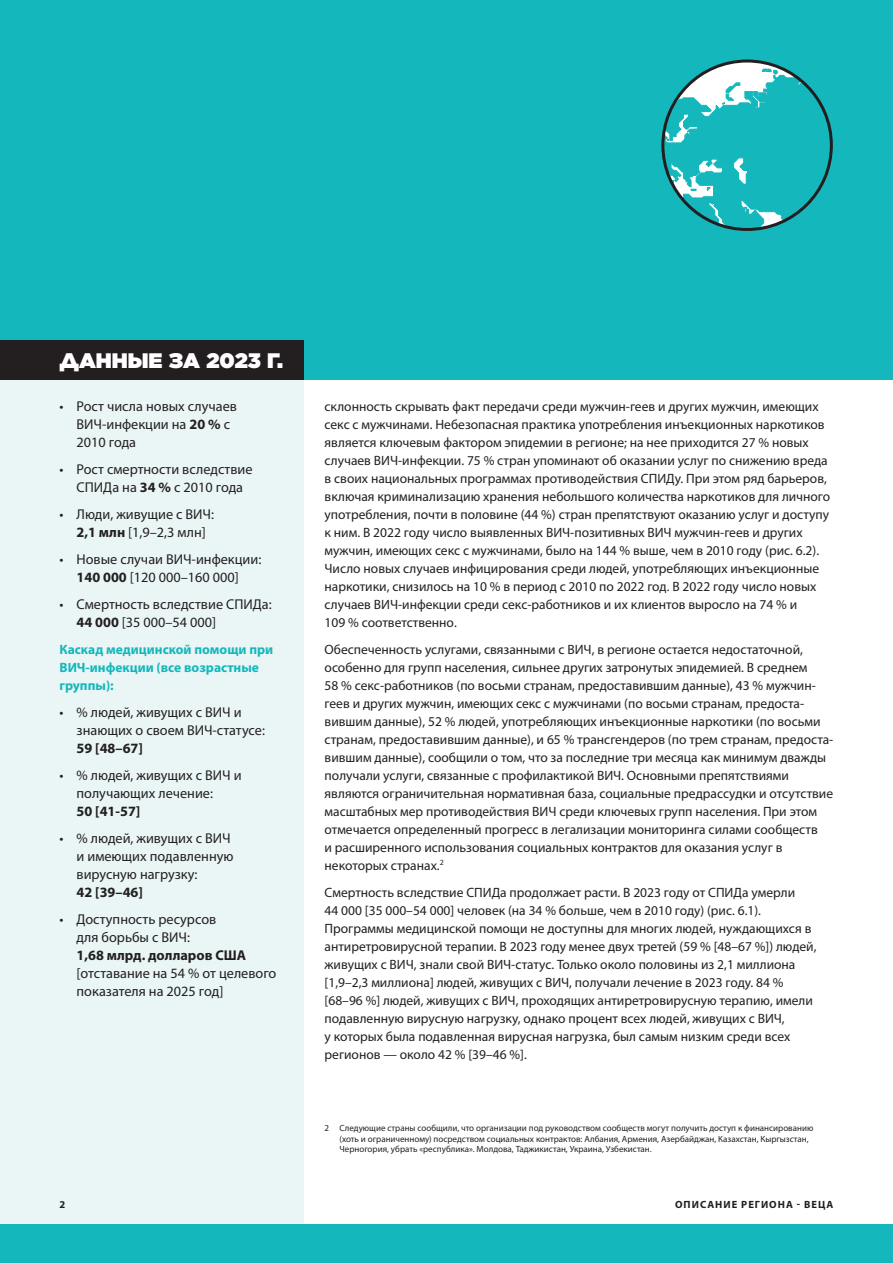
<style>
.page{position:relative;width:893px;height:1263px;background:#fff}
.page>*{position:absolute;margin:0;border:0;box-sizing:border-box;transform-origin:0 0}
.t1{font:900 21px "Gotham";color:#fff}
.t2{font:14.25px/18px "Myriad Pro";color:#231f20}
.t3{font:700 14.25px "Myriad Pro";color:#231f20}
.t4{font:13.5px/18px "Myriad Pro";color:#231f20}
.t5{font:700 13.5px/18px "Myriad Pro";color:#14b7bc}
.t6{font:700 10.5px "Myriad Pro";letter-spacing:.095em;color:#231f20}
.t7{font:9px/10.8px "Myriad Pro";color:#231f20}
.s1{font-weight:700}
</style>
<div class="page">
<div style="left:0;top:1224px;width:893px;height:39px;background:#14b7bc"></div>
<div style="left:0;top:0;width:303px;height:1224px;background:#eaf6f6"></div>
<div style="left:0;top:0;width:893px;height:379px;background:#14b7bc"></div>
<div style="left:0;top:340px;width:303px;height:39px;background:#231f20"></div>
<svg style="left:663px;top:69px;width:168px;height:160px"></svg>
<h1 class="t1" style="left:60px;top:346px;width:225px">ДАННЫЕ ЗА 2023 Г.</h1>
<p class="t2" style="left:77px;top:397px;width:162px;text-indent:-17px">• Рост числа новых случаев<br>ВИЧ-инфекции на <span class="s1">20 %</span> с<br>2010 года</p>
<p class="t2" style="left:60px;top:460px;width:195px;text-align:center">• Рост смертности вследствие<br>СПИДа на <span class="s1">34 %</span> с 2010 года</p>
<p class="t2" style="left:77px;top:505px;width:139px;text-indent:-17px">• Люди, живущие с ВИЧ:<br><span class="s1">2,1 млн</span> [1,9–2,3 млн]</p>
<p class="t2" style="left:60px;top:550px;width:203px;text-align:center">• Новые случаи ВИЧ-инфекции:<br><span class="s1">140 000</span> [120 000–160 000]</p>
<p class="t2" style="left:77px;top:595px;width:197px;text-indent:-17px">• Смертность вследствие СПИДа:<br><span class="s1">44 000</span> [35 000–54 000]</p>
<p class="t5" style="left:60px;top:640px;width:215px">Каскад медицинской помощи при<br>ВИЧ-инфекции (все возрастные группы):</p>
<p class="t2" style="left:77px;top:703px;width:190px;text-indent:-17px">• % людей, живущих с ВИЧ и знающих о своем ВИЧ-статусе:</p>
<p class="t3" style="left:77px;top:738px;width:68px">59 [48–67]</p>
<p class="t2" style="left:77px;top:766px;width:167px;text-indent:-17px">• % людей, живущих с ВИЧ и получающих лечение:</p>
<p class="t3" style="left:77px;top:801px;width:65px">50 [41-57]</p>
<p class="t2" style="left:77px;top:829px;width:158px;text-indent:-17px">• % людей, живущих с ВИЧ и имеющих подавленную вирусную нагрузку:</p>
<p class="t3" style="left:77px;top:882px;width:68px">42 [39–46]</p>
<p class="t2" style="left:77px;top:910px;width:141px;text-indent:-17px">• Доступность ресурсов для борьбы с ВИЧ:</p>
<p class="t3" style="left:77px;top:945px;width:171px">1,68 млрд. долларов США</p>
<p class="t2" style="left:77px;top:964px;width:201px">[отставание на 54 % от целевого показателя на 2025 год]</p>
<p class="t4" style="left:325px;top:397px;width:507px">склонность скрывать факт передачи среди мужчин-геев и других мужчин, имеющих секс с мужчинами. Небезопасная практика употребления инъекционных наркотиков является ключевым фактором эпидемии в регионе; на нее приходится 27 % новых случаев ВИЧ-инфекции. 75 % стран упоминают об оказании услуг по снижению вреда в своих национальных программах противодействия СПИДу. При этом ряд барьеров, включая криминализацию хранения небольшого количества наркотиков для личного употребления, почти в половине (44 %) стран препятствуют оказанию услуг и доступу к ним. В 2022 году число выявленных ВИЧ-позитивных ВИЧ мужчин-геев и других мужчин, имеющих секс с мужчинами, было на 144 % выше, чем в 2010 году (рис. 6.2).<br>Число новых случаев инфицирования среди людей, употребляющих инъекционные наркотики, снизилось на 10 % в период с 2010 по 2022 год. В 2022 году число новых случаев ВИЧ-инфекции среди секс-работников и их клиентов выросло на 74 % и<br>109 % соответственно.</p>
<p class="t4" style="left:325px;top:640px;width:510px">Обеспеченность услугами, связанными с ВИЧ, в регионе остается недостаточной, особенно для групп населения, сильнее других затронутых эпидемией. В среднем<br>58 % секс-работников (по восьми странам, предоставившим данные), 43 % мужчин&shy;геев и других мужчин, имеющих секс с мужчинами (по восьми странам, предоста&shy;вившим данные), 52 % людей, употребляющих инъекционные наркотики (по восьми странам, предоставившим данные), и 65 % трансгендеров (по трем странам, предоста&shy;вившим данные), сообщили о том, что за последние три месяца как минимум дважды получали услуги, связанные с профилактикой ВИЧ. Основными препятствиями являются ограничительная нормативная база, социальные предрассудки и отсутствие масштабных мер противодействия ВИЧ среди ключевых групп населения. При этом отмечается определенный прогресс в легализации мониторинга силами сообществ<br>и расширенного использования социальных контрактов для оказания услуг в некоторых странах.<sup>2</sup></p>
<p class="t4" style="left:325px;top:883px;width:493px">Смертность вследствие СПИДа продолжает расти. В 2023 году от СПИДа умерли<br>44 000 [35 000–54 000] человек (на 34 % больше, чем в 2010 году) (рис. 6.1).<br>Программы медицинской помощи не доступны для многих людей, нуждающихся в антиретровирусной терапии. В 2023 году менее двух третей (59 % [48–67 %]) людей, живущих с ВИЧ, знали свой ВИЧ-статус. Только около половины из 2,1 миллиона [1,9–2,3 миллиона] людей, живущих с ВИЧ, получали лечение в 2023 году. 84 % [68–96 %] людей, живущих с ВИЧ, проходящих антиретровирусную терапию, имели подавленную вирусную нагрузку, однако процент всех людей, живущих с ВИЧ,<br>у которых была подавленная вирусная нагрузка, был самым низким среди всех регионов — около 42 % [39–46 %].</p>
<p class="t7" style="left:339px;top:1122px;width:475px;text-indent:-15px">2 Следующие страны сообщили, что организации под руководством сообществ могут получить доступ к финансированию (хоть и ограниченному) посредством социальных контрактов: Албания, Армения, Азербайджан, Казахстан, Кыргызстан,<br>Черногория, убрать «республика». Молдова, Таджикистан, Украина, Узбекистан.</p>
<p class="t6" style="left:60px;top:1197px;width:7px">2</p>
<p class="t6" style="left:675px;top:1197px;width:160px">ОПИСАНИЕ РЕГИОНА - ВЕЦА</p>
</div>
